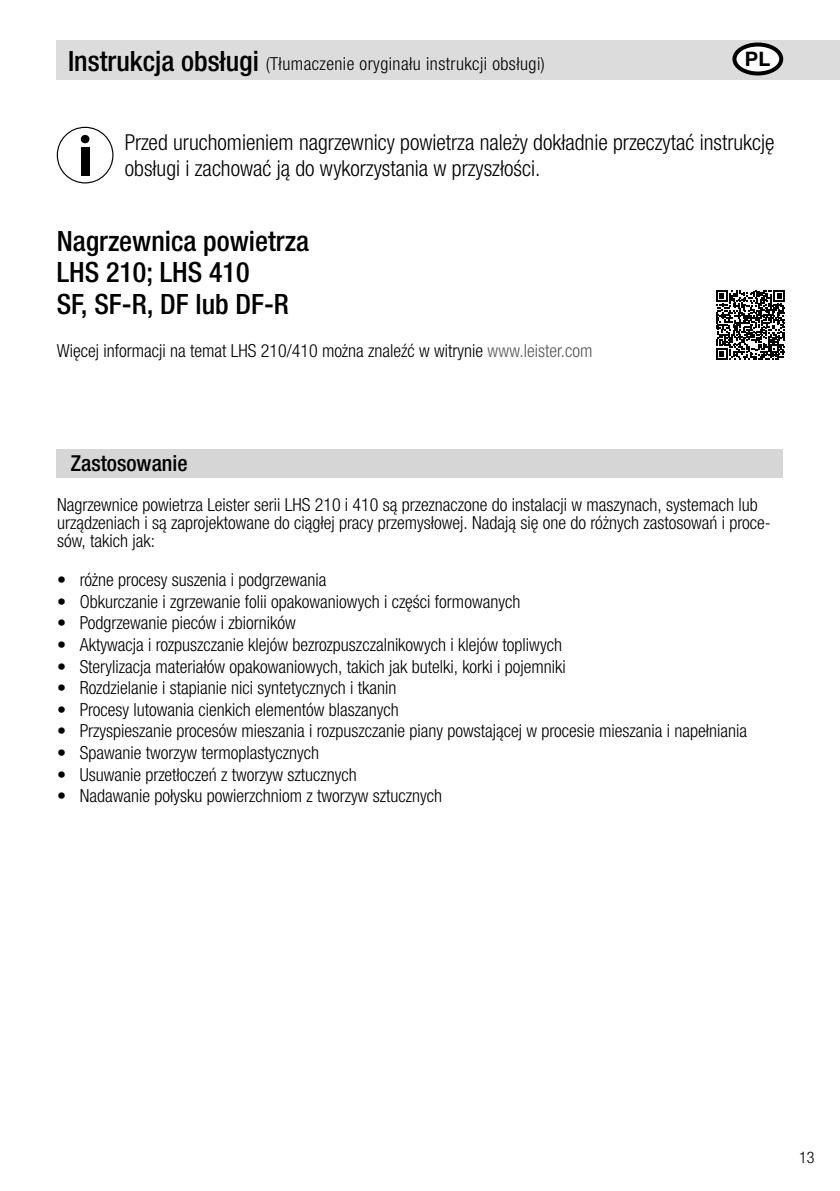
<style>
.page{position:relative;width:840px;height:1191px;background:#fff}
.page>*{position:absolute;margin:0;border:0;box-sizing:border-box;transform-origin:0 0}
.t1{font:500 condensed 28px/31.4px "Helvetica Neue LTW1 G";color:#000}
.t2{font:300 condensed 22px/26.4px "Helvetica Neue LTW1 G";color:#000}
.t3{font:500 condensed 22px "Helvetica Neue LTW1 G";color:#000}
.t4{font:700 20px "Helvetica Neue LTW1 G";color:#000}
.t5{font:300 condensed 18px/18px "Helvetica Neue LTW1 G";color:#000}
.t6{font:300 condensed 18px "Helvetica Neue LTW1 G";letter-spacing:.025em;color:#000}
.t7{font:300 condensed 16px "Helvetica Neue LTW1 G";color:#000}
.s1{font-weight:500;font-size:28px}
.s2{color:#585858}
</style>
<div class="page">
<svg style="left:57px;top:127px;width:56px;height:56px"></svg>
<svg style="left:716px;top:290px;width:68px;height:69px"></svg>
<div style="left:57px;top:449px;width:725px;height:29px;background:#d6d6d6"></div>
<div style="left:57px;top:40px;width:782px;height:39px;background:#dcdcdc"></div>
<div style="left:734px;top:45px;width:46px;height:28px;background:#fff;border-radius:50%"></div>
<div style="left:732px;top:43px;width:50px;height:32px;border:4px solid #000;border-radius:50%"></div>
<p class="t6" style="left:68px;top:53px;width:478px"><span class="s1">Instrukcja obsługi</span> (Tłumaczenie oryginału instrukcji obsługi)</p>
<p class="t4" style="left:744px;top:46px;width:27px">PL</p>
<p class="t2" style="left:125px;top:129px;width:651px">Przed uruchomieniem nagrzewnicy powietrza należy dokładnie przeczytać instrukcję obsługi i zachować ją do wykorzystania w przyszłości.</p>
<h1 class="t1" style="left:57px;top:225px;width:254px">Nagrzewnica powietrza<br>LHS 210; LHS 410<br>SF, SF-R, DF lub DF-R</h1>
<p class="t5" style="left:57px;top:342px;width:537px">Więcej informacji na temat LHS 210/410 można znaleźć w witrynie <span class="s2">www.leister.com</span></p>
<p class="t3" style="left:71px;top:450px;width:118px">Zastosowanie</p>
<p class="t5" style="left:57px;top:495px;width:715px">Nagrzewnice powietrza Leister serii LHS 210 i 410 są przeznaczone do instalacji w maszynach, systemach lub urządzeniach i są zaprojektowane do ciągłej pracy przemysłowej. Nadają się one do różnych zastosowań i proce&shy;sów, takich jak:</p>
<p class="t5" style="left:57px;top:571px;width:271px">• różne procesy suszenia i podgrzewania</p>
<p class="t5" style="left:57px;top:592px;width:464px">• Obkurczanie i zgrzewanie folii opakowaniowych i części formowanych</p>
<p class="t5" style="left:57px;top:614px;width:240px">• Podgrzewanie pieców i zbiorników</p>
<p class="t5" style="left:57px;top:636px;width:506px">• Aktywacja i rozpuszczanie klejów bezrozpuszczalnikowych i klejów topliwych</p>
<p class="t5" style="left:57px;top:657px;width:510px">• Sterylizacja materiałów opakowaniowych, takich jak butelki, korki i pojemniki</p>
<p class="t5" style="left:57px;top:679px;width:341px">• Rozdzielanie i stapianie nici syntetycznych i tkanin</p>
<p class="t5" style="left:57px;top:700px;width:343px">• Procesy lutowania cienkich elementów blaszanych</p>
<p class="t5" style="left:57px;top:722px;width:691px">• Przyspieszanie procesów mieszania i rozpuszczanie piany powstającej w procesie mieszania i napełniania</p>
<p class="t5" style="left:57px;top:744px;width:263px">• Spawanie tworzyw termoplastycznych</p>
<p class="t5" style="left:57px;top:765px;width:301px">• Usuwanie przetłoczeń z tworzyw sztucznych</p>
<p class="t5" style="left:57px;top:787px;width:386px">• Nadawanie połysku powierzchniom z tworzyw sztucznych</p>
<p class="t7" style="left:798px;top:1147px;width:17px">13</p>
</div>
